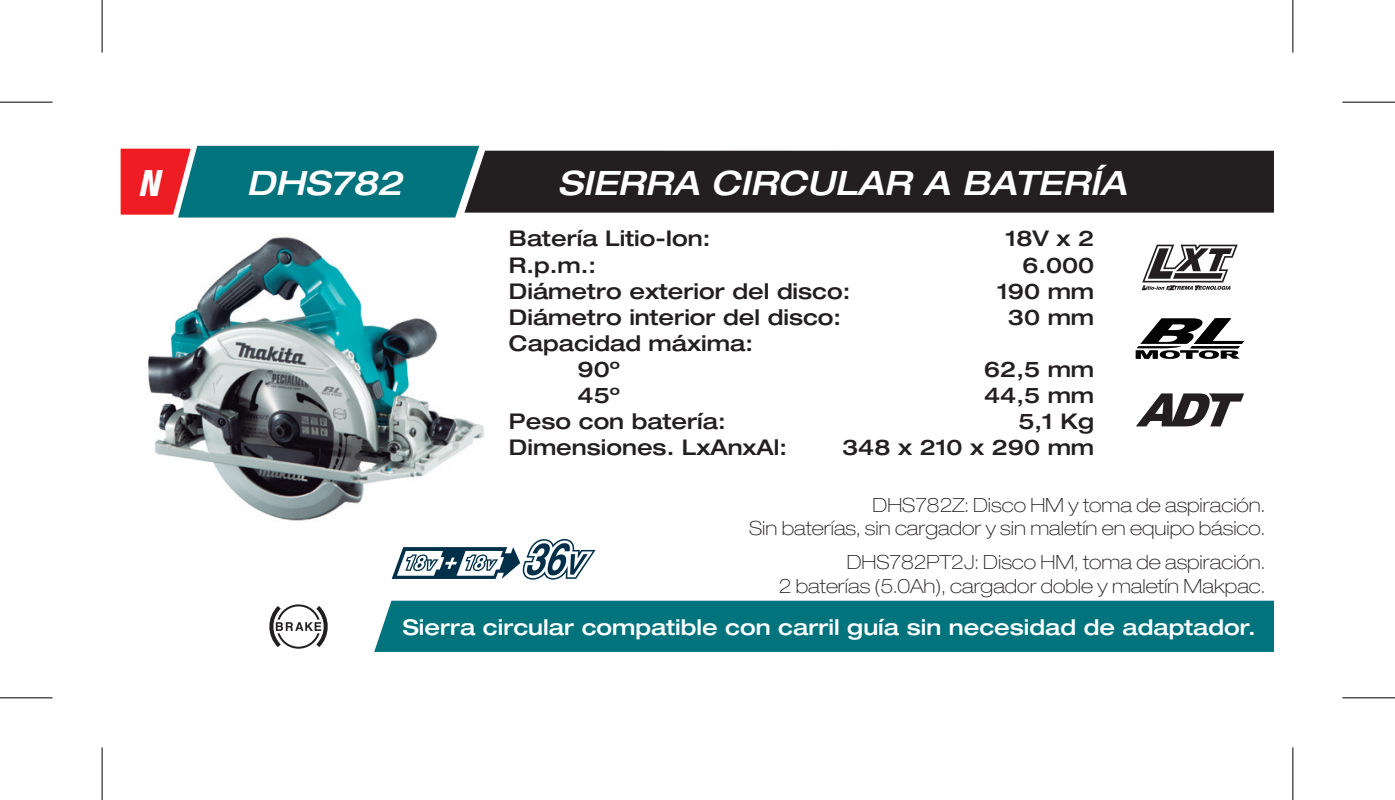
<style>
.page{position:relative;width:1395px;height:800px;background:#fff}
.page>*{position:absolute;margin:0;border:0;box-sizing:border-box;transform-origin:0 0}
.t1{font:italic 800 condensed 36.4px "Helvetica Neue";color:#fff}
.t2{font:italic 500 expanded 33.6px "Helvetica Neue";color:#fff}
.Características{font:500 expanded 21.7px/25.9px "Helvetica Neue";color:#231f20}
.t3{font:500 expanded 21.7px "Helvetica Neue";color:#fff}
.t4{font:100 expanded 19.6px/23.4px "Helvetica Neue";color:#231f20;text-align:right}
</style>
<div class="page">
<img style="left:148px;top:237px;width:336px;height:284px">
<div style="left:374px;top:600px;width:900px;height:52px;background:#00737d"></div>
<div style="left:479px;top:151px;width:795px;height:62px;background:#231f20"></div>
<svg style="left:1142px;top:244px;width:96px;height:46px"></svg>
<svg style="left:1136px;top:318px;width:108px;height:41px"></svg>
<svg style="left:1136px;top:393px;width:108px;height:33px"></svg>
<svg style="left:269px;top:604px;width:59px;height:44px"></svg>
<svg style="left:392px;top:539px;width:204px;height:40px"></svg>
<svg style="left:120px;top:145px;width:359px;height:73px"></svg>
<svg style="left:0;top:101px;width:52px;height:1px"></svg>
<svg style="left:1342px;top:101px;width:53px;height:1px"></svg>
<svg style="left:0;top:698px;width:52px;height:1px"></svg>
<svg style="left:1342px;top:698px;width:53px;height:1px"></svg>
<svg style="left:101px;top:0;width:1px;height:53px"></svg>
<svg style="left:101px;top:747px;width:1px;height:52px"></svg>
<svg style="left:1293px;top:0;width:1px;height:53px"></svg>
<svg style="left:1293px;top:747px;width:1px;height:52px"></svg>
<hr style="left:0;top:102px;width:52px;height:1px;background:#000">
<hr style="left:1342px;top:102px;width:53px;height:1px;background:#000">
<hr style="left:0;top:697px;width:52px;height:1px;background:#000">
<hr style="left:1342px;top:697px;width:53px;height:1px;background:#000">
<hr style="left:102px;top:0;width:1px;height:53px;background:#000">
<hr style="left:102px;top:747px;width:1px;height:52px;background:#000">
<hr style="left:1292px;top:0;width:1px;height:53px;background:#000">
<hr style="left:1292px;top:747px;width:1px;height:52px;background:#000">
<p class="t1" style="left:138px;top:161px;width:23px">N</p>
<p class="t2" style="left:247px;top:162px;width:157px">DHS782</p>
<p class="t2" style="left:558px;top:162px;width:570px">SIERRA CIRCULAR A BATERÍA</p>
<p class="Características" style="left:509px;top:225px;width:203px">Batería Litio-Ion:</p>
<p class="Características" style="left:1005px;top:225px;width:90px">18V x 2</p>
<p class="Características" style="left:509px;top:251px;width:89px">R.p.m.:</p>
<p class="Características" style="left:1022px;top:251px;width:73px">6.000</p>
<p class="Características" style="left:509px;top:277px;width:343px">Diámetro exterior del disco:</p>
<p class="Características" style="left:997px;top:277px;width:99px">190 mm</p>
<p class="Características" style="left:509px;top:303px;width:334px">Diámetro interior del disco:</p>
<p class="Características" style="left:1008px;top:303px;width:88px">30 mm</p>
<p class="Características" style="left:578px;top:329px;width:177px;text-indent:-69px">Capacidad máxima:<br>90º</p>
<p class="Características" style="left:984px;top:355px;width:111px">62,5 mm</p>
<p class="Características" style="left:578px;top:381px;width:44px">45º</p>
<p class="Características" style="left:984px;top:381px;width:111px">44,5 mm</p>
<p class="Características" style="left:509px;top:407px;width:218px">Peso con batería:</p>
<p class="Características" style="left:1018px;top:407px;width:77px">5,1 Kg</p>
<p class="Características" style="left:509px;top:433px;width:280px">Dimensiones. LxAnxAl:</p>
<p class="Características" style="left:842px;top:433px;width:253px">348 x 210 x 290 mm</p>
<p class="t4" style="left:749px;top:493px;width:518px">DHS782Z: Disco HM y toma de aspiración.<br>Sin baterías, sin cargador y sin maletín en equipo básico.</p>
<p class="t4" style="left:779px;top:550px;width:488px">DHS782PT2J: Disco HM, toma de aspiración.<br>2 baterías (5.0Ah), cargador doble y maletín Makpac.</p>
<p class="t3" style="left:403px;top:613px;width:855px">Sierra circular compatible con carril guía sin necesidad de adaptador.</p>
</div>
